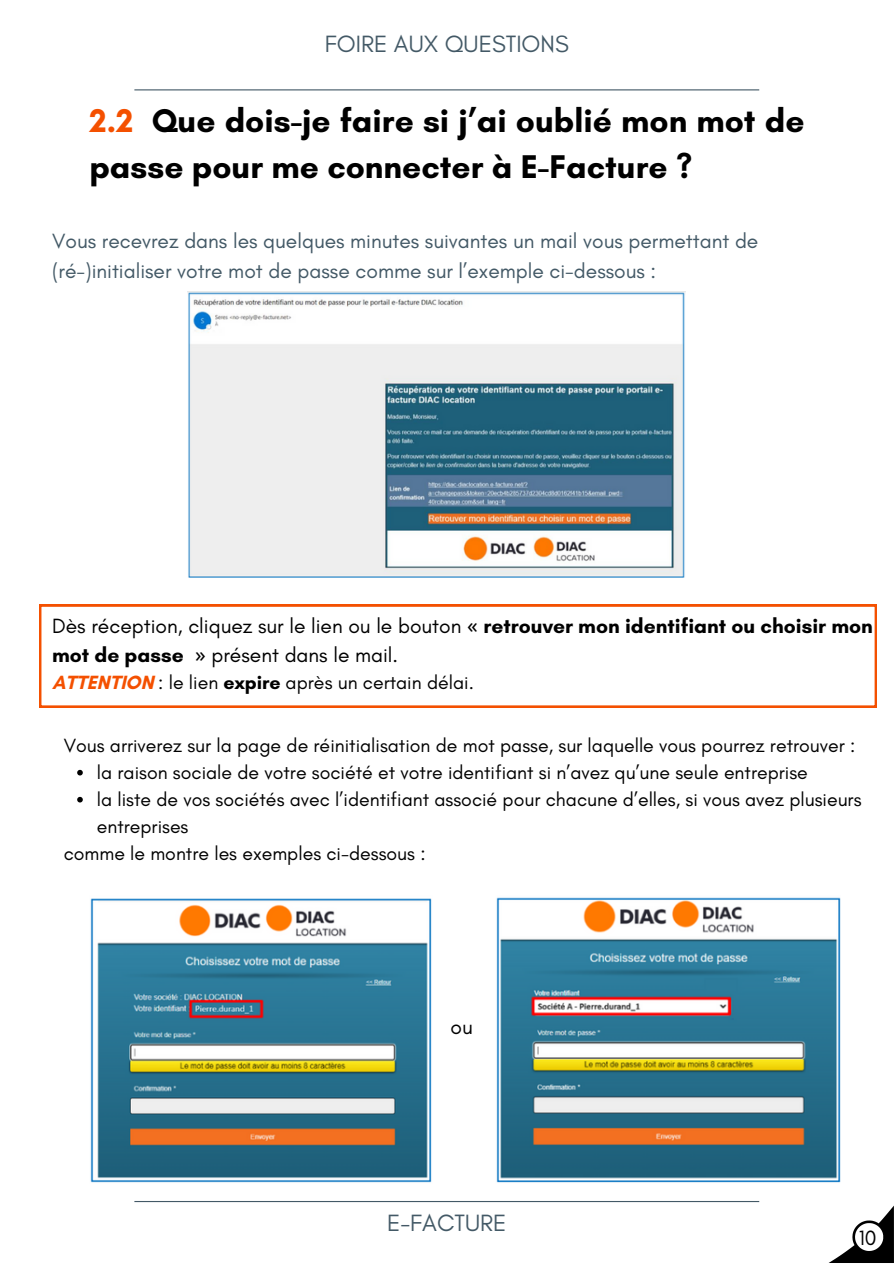
<style>
.page{position:relative;width:894px;height:1264px;background:#fff}
.page>*{position:absolute;margin:0;border:0;box-sizing:border-box;transform-origin:0 0}
.t1{font:700 33.45px/46.2px "Glacial Indifference";color:#000}
.t2{font:24px "Glacial Indifference";color:#435966}
.t3{font:21px/29.2px "Glacial Indifference";color:#435966}
.t4{font:21px/29.2px "Glacial Indifference";color:#000}
.t5{font:19.5px "Glacial Indifference";color:#000}
.s1{color:#f45000}
.s2{font-family:"Noto Sans"}
.s3{font-weight:700}
.s4{font-weight:700;color:#f45000}
</style>
<div class="page">
<hr style="left:134px;top:89px;width:625px;height:1px;background:#435966">
<hr style="left:134px;top:1200px;width:625px;height:2px;background:#435966">
<svg style="left:39px;top:604px;width:837px;height:103px"></svg>
<img style="left:187px;top:291px;width:498px;height:286px">
<img style="left:90px;top:898px;width:342px;height:285px">
<img style="left:496px;top:897px;width:344px;height:286px">
<svg style="left:77px;top:769px;width:6px;height:6px"></svg>
<svg style="left:77px;top:796px;width:6px;height:6px"></svg>
<svg style="left:830px;top:1207px;width:63px;height:55px"></svg>
<p class="t2" style="left:325px;top:29px;width:245px">FOIRE AUX QUESTIONS</p>
<h1 class="t1" style="left:89px;top:97px;width:716px"><span class="s1">2.2</span> Que dois-je faire si j’ai oublié mon mot de passe pour me connecter à E-Facture ?</h1>
<p class="t3" style="left:52px;top:226px;width:707px">Vous recevrez dans les quelques minutes suivantes un mail vous permettant de (ré-)initialiser votre mot de passe comme sur l’exemple ci-dessous :</p>
<p class="t4" style="left:52px;top:610px;width:822px">Dès réception, cliquez sur le lien ou le bouton <span class="s2">«</span> <span class="s3">retrouver mon identifiant ou choisir mon mot de passe</span> <span class="s2">»</span> présent dans le mail.</p>
<p class="t5" style="left:52px;top:670px;width:423px"><span class="s4">ATTENTION</span> : le lien <span class="s3">expire</span> après un certain délai.</p>
<p class="t5" style="left:64px;top:733px;width:792px">Vous arriverez sur la page de réinitialisation de mot passe, sur laquelle vous pourrez retrouver :</p>
<p class="t5" style="left:97px;top:760px;width:712px">la raison sociale de votre société et votre identifiant si n’avez qu’une seule entreprise</p>
<p class="t5" style="left:97px;top:787px;width:766px">la liste de vos sociétés avec l’identifiant associé pour chacune d’elles, si vous avez plusieurs</p>
<p class="t5" style="left:97px;top:814px;width:93px">entreprises</p>
<p class="t5" style="left:64px;top:841px;width:363px">comme le montre les exemples ci-dessous :</p>
<p class="t4" style="left:450px;top:1011px;width:24px">ou</p>
<p class="t2" style="left:387px;top:1208px;width:121px">E-FACTURE</p>
<p class="t4" style="left:858px;top:1222px;width:19px">10</p>
</div>
